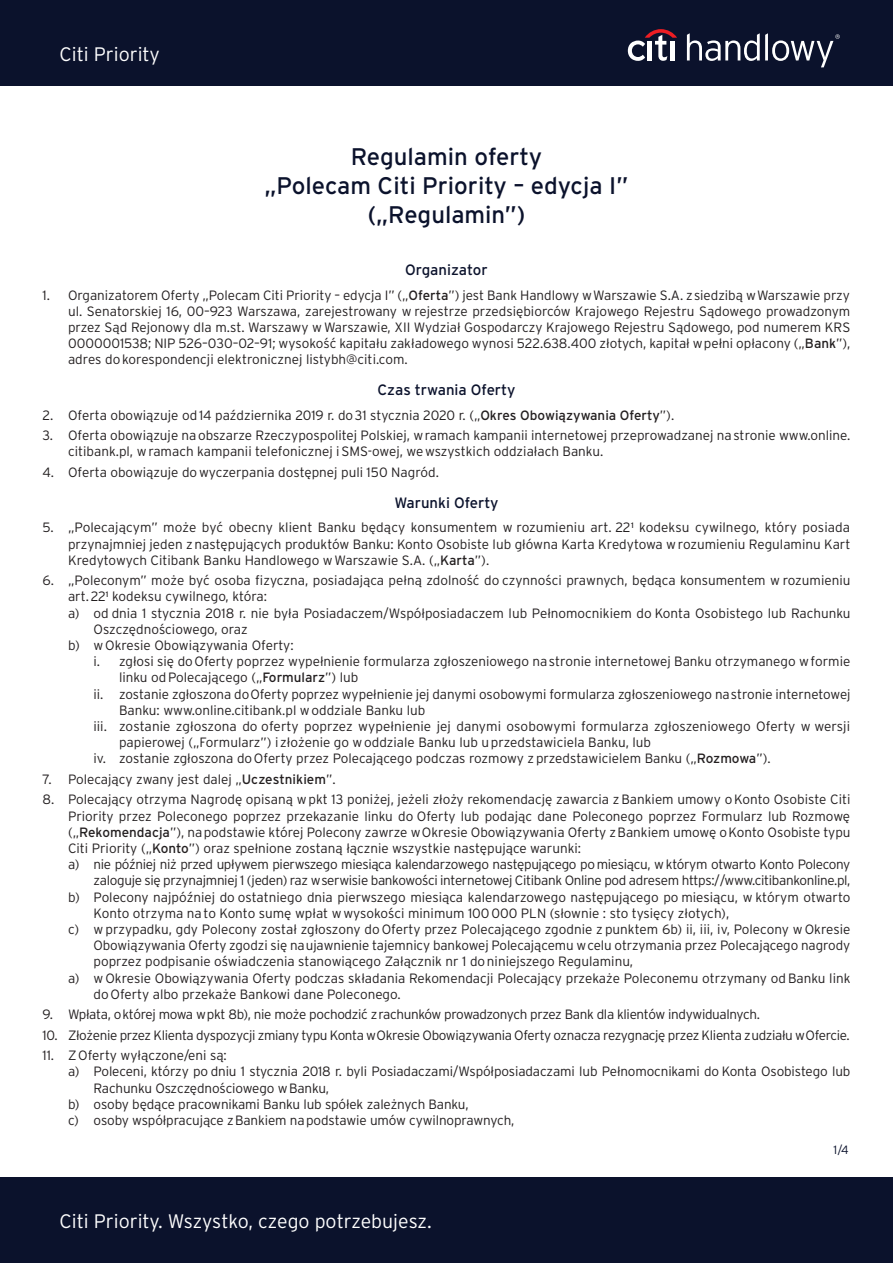
<style>
.page{position:relative;width:893px;height:1263px;background:#fff}
.page>*{position:absolute;margin:0;border:0;box-sizing:border-box;transform-origin:0 0}
.t1{font:24px/28.8px "Interstate Pl";color:#0b122c;text-align:center}
.t2{font:300 19.5px "Interstate Pl";color:#fff}
.t3{font:15px "Interstate Pl";color:#0b122c}
.t4{font:300 13.5px/16.2px "Interstate Pl";color:#231f20;text-align:justify}
.t5{font:300 13.5px "Interstate Pl";letter-spacing:-.025em;color:#231f20}
.t6{font:300 12px "Interstate Pl";color:#0b122c}
.s1{font-weight:400}
</style>
<div class="page">
<div style="left:0;top:1178px;width:893px;height:85px;background:#0b122c"></div>
<div style="left:0;top:0;width:893px;height:85px;background:#0b122c"></div>
<svg style="left:687px;top:33px;width:153px;height:34px"></svg>
<svg style="left:628px;top:29px;width:49px;height:32px"></svg>
<hr style="left:670px;top:41px;width:4px;height:19px;background:#fff">
<h2 class="t2" style="left:60px;top:43px;width:102px">Citi Priority</h2>
<h1 class="t1" style="left:265px;top:142px;width:365px">Regulamin oferty<br>„Polecam Citi Priority – edycja I” („Regulamin”)</h1>
<p class="t3" style="left:405px;top:261px;width:84px">Organizator</p>
<p class="t4" style="left:68px;top:287px;width:784px;text-indent:-26px">1. Organizatorem Oferty „Polecam Citi Priority – edycja I” („<span class="s1">Oferta</span>”) jest Bank Handlowy w Warszawie S.A. z siedzibą w Warszawie przy ul. Senatorskiej 16, 00–923 Warszawa, zarejestrowany w rejestrze przedsiębiorców Krajowego Rejestru Sądowego prowadzonym przez Sąd Rejonowy dla m.st. Warszawy w Warszawie, XII Wydział Gospodarczy Krajowego Rejestru Sądowego, pod numerem KRS 0000001538; NIP 526–030–02–91; wysokość kapitału zakładowego wynosi 522.638.400 złotych, kapitał w pełni opłacony („<span class="s1">Bank</span>”), adres do korespondencji elektronicznej listybh@citi.com.</p>
<p class="t3" style="left:378px;top:381px;width:139px">Czas trwania Oferty</p>
<p class="t4" style="left:43px;top:407px;width:633px">2. Oferta obowiązuje od 14 października 2019 r. do 31 stycznia 2020 r. („<span class="s1">Okres Obowiązywania Oferty</span>”).</p>
<p class="t4" style="left:68px;top:427px;width:784px;text-indent:-26px">3. Oferta obowiązuje na obszarze Rzeczypospolitej Polskiej, w ramach kampanii internetowej przeprowadzanej na stronie www.online. citibank.pl, w ramach kampanii telefonicznej i SMS-owej, we wszystkich oddziałach Banku.</p>
<p class="t4" style="left:43px;top:464px;width:398px">4. Oferta obowiązuje do wyczerpania dostępnej puli 150 Nagród.</p>
<p class="t3" style="left:394px;top:494px;width:106px">Warunki Oferty</p>
<p class="t4" style="left:68px;top:519px;width:784px;text-indent:-26px">5. „Polecającym” może być obecny klient Banku będący konsumentem w rozumieniu art. 22<sup>1</sup> kodeksu cywilnego, który posiada przynajmniej jeden z następujących produktów Banku: Konto Osobiste lub główna Karta Kredytowa w rozumieniu Regulaminu Kart Kredytowych Citibank Banku Handlowego w Warszawie S.A. („<span class="s1">Karta</span>”).</p>
<p class="t4" style="left:43px;top:572px;width:809px">6. „Poleconym” może być osoba fizyczna, posiadająca pełną zdolność do czynności prawnych, będąca konsumentem w rozumieniu</p>
<p class="t4" style="left:68px;top:588px;width:201px">art. 22<sup>1</sup> kodeksu cywilnego, która:</p>
<p class="t4" style="left:68px;top:605px;width:784px">a) od dnia 1 stycznia 2018 r. nie była Posiadaczem/Współposiadaczem lub Pełnomocnikiem do Konta Osobistego lub Rachunku</p>
<p class="t4" style="left:94px;top:621px;width:156px">Oszczędnościowego, oraz</p>
<p class="t4" style="left:68px;top:637px;width:227px">b) w Okresie Obowiązywania Oferty:</p>
<p class="t4" style="left:94px;top:653px;width:758px">i. zgłosi się do Oferty poprzez wypełnienie formularza zgłoszeniowego na stronie internetowej Banku otrzymanego w formie</p>
<p class="t4" style="left:119px;top:669px;width:241px">linku od Polecającego („<span class="s1">Formularz</span>”) lub</p>
<p class="t4" style="left:94px;top:686px;width:758px">ii. zostanie zgłoszona do Oferty poprzez wypełnienie jej danymi osobowymi formularza zgłoszeniowego na stronie internetowej</p>
<p class="t4" style="left:119px;top:702px;width:308px">Banku: www.online.citibank.pl w oddziale Banku lub</p>
<p class="t4" style="left:94px;top:718px;width:758px">iii. zostanie zgłoszona do oferty poprzez wypełnienie jej danymi osobowymi formularza zgłoszeniowego Oferty w wersji</p>
<p class="t4" style="left:119px;top:734px;width:533px">papierowej („Formularz”) i złożenie go w oddziale Banku lub u przedstawiciela Banku, lub</p>
<p class="t4" style="left:94px;top:750px;width:679px">iv. zostanie zgłoszona do Oferty przez Polecającego podczas rozmowy z przedstawicielem Banku („<span class="s1">Rozmowa</span>”).</p>
<p class="t4" style="left:43px;top:771px;width:295px">7. Polecający zwany jest dalej „<span class="s1">Uczestnikiem</span>”.</p>
<p class="t4" style="left:43px;top:791px;width:809px">8. Polecający otrzyma Nagrodę opisaną w pkt 13 poniżej, jeżeli złoży rekomendację zawarcia z Bankiem umowy o Konto Osobiste Citi</p>
<p class="t4" style="left:68px;top:808px;width:784px">Priority przez Poleconego poprzez przekazanie linku do Oferty lub podając dane Poleconego poprzez Formularz lub Rozmowę</p>
<p class="t4" style="left:68px;top:824px;width:784px">(„<span class="s1">Rekomendacja</span>”), na podstawie której Polecony zawrze w Okresie Obowiązywania Oferty z Bankiem umowę o Konto Osobiste typu</p>
<p class="t4" style="left:68px;top:840px;width:515px">Citi Priority („<span class="s1">Konto</span>”) oraz spełnione zostaną łącznie wszystkie następujące warunki:</p>
<p class="t5" style="left:68px;top:857px;width:784px">a) nie później niż przed upływem pierwszego miesiąca kalendarzowego następującego po miesiącu, w którym otwarto Konto Polecony</p>
<p class="t5" style="left:94px;top:873px;width:758px">zaloguje się przynajmniej 1 (jeden) raz w serwisie bankowości internetowej Citibank Online pod adresem https://www.citibankonline.pl,</p>
<p class="t4" style="left:68px;top:889px;width:784px">b) Polecony najpóźniej do ostatniego dnia pierwszego miesiąca kalendarzowego następującego po miesiącu, w którym otwarto</p>
<p class="t4" style="left:94px;top:905px;width:637px">Konto otrzyma na to Konto sumę wpłat w wysokości minimum 100 000 PLN (słownie : sto tysięcy złotych),</p>
<p class="t4" style="left:68px;top:921px;width:784px">c) w przypadku, gdy Polecony został zgłoszony do Oferty przez Polecającego zgodnie z punktem 6b) ii, iii, iv, Polecony w Okresie</p>
<p class="t4" style="left:94px;top:937px;width:758px">Obowiązywania Oferty zgodzi się na ujawnienie tajemnicy bankowej Polecającemu w celu otrzymania przez Polecającego nagrody</p>
<p class="t4" style="left:94px;top:953px;width:541px">poprzez podpisanie oświadczenia stanowiącego Załącznik nr 1 do niniejszego Regulaminu,</p>
<p class="t4" style="left:68px;top:970px;width:784px">a) w Okresie Obowiązywania Oferty podczas składania Rekomendacji Polecający przekaże Poleconemu otrzymany od Banku link</p>
<p class="t4" style="left:94px;top:986px;width:309px">do Oferty albo przekaże Bankowi dane Poleconego.</p>
<p class="t5" style="left:43px;top:1007px;width:719px">9. Wpłata, o której mowa w pkt 8b), nie może pochodzić z rachunków prowadzonych przez Bank dla klientów indywidualnych.</p>
<p class="t5" style="left:43px;top:1027px;width:809px">10. Złożenie przez Klienta dyspozycji zmiany typu Konta w Okresie Obowiązywania Oferty oznacza rezygnację przez Klienta z udziału w Ofercie.</p>
<p class="t4" style="left:43px;top:1047px;width:186px">11. Z Oferty wyłączone/eni są:</p>
<p class="t4" style="left:68px;top:1063px;width:784px">a) Poleceni, którzy po dniu 1 stycznia 2018 r. byli Posiadaczami/Współposiadaczami lub Pełnomocnikami do Konta Osobistego lub</p>
<p class="t4" style="left:94px;top:1079px;width:237px">Rachunku Oszczędnościowego w Banku,</p>
<p class="t4" style="left:68px;top:1096px;width:402px">b) osoby będące pracownikami Banku lub spółek zależnych Banku,</p>
<p class="t4" style="left:68px;top:1112px;width:448px">c) osoby współpracujące z Bankiem na podstawie umów cywilnoprawnych,</p>
<h2 class="t2" style="left:60px;top:1210px;width:374px">Citi Priority. Wszystko, czego potrzebujesz.</h2>
<p class="t6" style="left:834px;top:1143px;width:16px">1/4</p>
</div>
